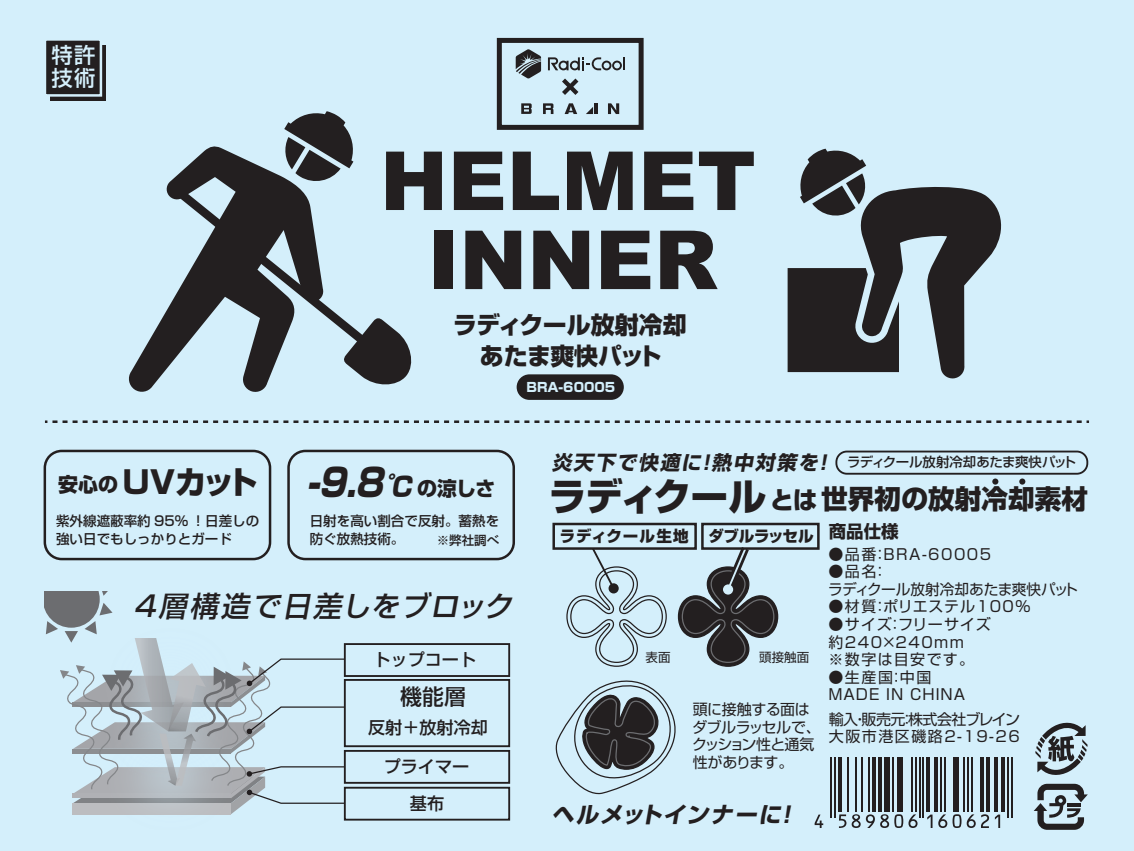
<style>
.page{position:relative;width:1134px;height:851px;background:#fff}
.page>*{position:absolute;margin:0;border:0;box-sizing:border-box;transform-origin:0 0}
.t1{font:900 81.5px/79px "Arial";color:#231f20;text-align:center}
.t2{font:italic 800 38.25px "Shin Go Pro";color:#231f20;scale:.89 1}
.t3{font:800 38px "Shin Go Pro";letter-spacing:-.03em;color:#231f20}
.t4{font:800 31.5px "Shin Go Pro";letter-spacing:-.06em;color:#231f20}
.t5{font:italic 500 28.75px "Shin Go Pro";color:#231f20}
.t6{font:800 26.75px "Shin Go Pro";color:#231f20}
.t7{font:800 24px/30.8px "Shin Go Pro";letter-spacing:-.015em;color:#231f20;text-align:center}
.t8{font:italic 700 22.25px "Shin Go Pro";color:#231f20}
.t9{font:500 22px "Shin Go Pro";color:#231f20}
.t10{font:500 21.25px/22.8px "Shin Go Pro";color:#d4effb}
.t11{font:800 20px "Shin Go Pro";color:#231f20}
.t12{font:italic 700 19.75px "Shin Go Pro";color:#231f20}
.t13{font:700 17.5px "Shin Go Pro";color:#231f20}
.t14{font:500 17.25px/36.8px "Shin Go Pro";color:#231f20;text-align:center}
.t15{font:800 15.5px "Shin Go Pro";letter-spacing:.05em;color:#231f20}
.t16{font:800 15.5px "Shin Go Pro";letter-spacing:-.02em;color:#231f20}
.t17{font:15px/17.5px "Shin Go Pro";letter-spacing:-.045em;color:#231f20}
.t18{font:15px/17.5px "Shin Go Pro";letter-spacing:.095em;color:#231f20}
.t19{font:15px/17.5px "Shin Go Pro";letter-spacing:-.04em;color:#231f20}
.t20{font:15px/17.5px "Shin Go Pro";color:#231f20}
.t21{font:15px/17.5px "Shin Go Pro";letter-spacing:.065em;color:#231f20}
.t22{font:15px "Shin Go Pro";letter-spacing:.07em;color:#231f20}
.t23{font:15px "Shin Go Pro";letter-spacing:.1em;color:#231f20}
.t24{font:500 13.5px/18px "Shin Go Pro";color:#231f20}
.t25{font:500 13.5px "Shin Go Pro";letter-spacing:-.02em;color:#231f20}
.t26{font:800 12.75px "Shin Go Pro";color:#d4effb}
.t27{font:12.5px "Shin Go Pro";color:#231f20}
.t28{font:500 12.5px "Shin Go Pro";color:#231f20}
.s1{font-size:20px}
.s2{font-size:24.25px}
</style>
<div class="page">
<div style="left:0;top:0;width:1134px;height:850px;background:#d4effb"></div>
<div style="left:517px;top:374px;width:107px;height:26px;background:#231f20;border-radius:13px"></div>
<svg style="left:128px;top:175px;width:137px;height:217px"></svg>
<svg style="left:177px;top:111px;width:235px;height:276px"></svg>
<div style="left:497px;top:38px;width:147px;height:92px;border:5px solid #231f20"></div>
<svg style="left:548px;top:57px;width:77px;height:13px"></svg>
<svg style="left:516px;top:49px;width:25px;height:30px"></svg>
<svg style="left:543px;top:103px;width:10px;height:11px"></svg>
<svg style="left:608px;top:103px;width:11px;height:11px"></svg>
<svg style="left:521px;top:103px;width:11px;height:11px"></svg>
<svg style="left:586px;top:103px;width:12px;height:11px"></svg>
<svg style="left:565px;top:103px;width:12px;height:11px"></svg>
<svg style="left:562px;top:78px;width:16px;height:17px"></svg>
<div style="left:287px;top:449px;width:228px;height:111px;border:2px solid #231f20;border-radius:17px"></div>
<div style="left:44px;top:449px;width:227px;height:111px;border:2px solid #231f20;border-radius:17px"></div>
<svg style="left:992px;top:478px;width:6px;height:6px"></svg>
<svg style="left:1019px;top:478px;width:6px;height:6px"></svg>
<div style="left:835px;top:450px;width:253px;height:24px;border:2px solid #231f20;border-radius:10px"></div>
<div style="left:344px;top:643px;width:166px;height:33px;border:2px solid #231f20"></div>
<div style="left:344px;top:749px;width:166px;height:34px;border:2px solid #231f20"></div>
<div style="left:344px;top:786px;width:166px;height:34px;border:2px solid #231f20"></div>
<div style="left:344px;top:679px;width:166px;height:68px;border:2px solid #231f20"></div>
<svg style="left:45px;top:591px;width:301px;height:223px"></svg>
<svg style="left:45px;top:420px;width:1044px;height:3px"></svg>
<div style="left:552px;top:522px;width:145px;height:27px;border:2px solid #231f20"></div>
<svg style="left:50px;top:45px;width:56px;height:56px"></svg>
<div style="left:44px;top:38px;width:58px;height:59px;background:#231f20;border:2px solid #d4effb"></div>
<svg style="left:1034px;top:722px;width:54px;height:107px"></svg>
<svg style="left:788px;top:149px;width:214px;height:230px"></svg>
<svg style="left:555px;top:538px;width:224px;height:257px"></svg>
<div style="left:723px;top:584px;width:10px;height:10px;background:#d4effb;border-radius:50%"></div>
<div style="left:701px;top:522px;width:119px;height:27px;border:2px solid #231f20"></div>
<hr style="left:830px;top:757px;width:2px;height:60px;background:#231f20">
<hr style="left:834px;top:757px;width:2px;height:60px;background:#231f20">
<svg style="left:838px;top:757px;width:3px;height:54px"></svg>
<hr style="left:847px;top:757px;width:2px;height:54px;background:#231f20">
<hr style="left:855px;top:757px;width:2px;height:54px;background:#231f20">
<hr style="left:861px;top:757px;width:2px;height:54px;background:#231f20">
<hr style="left:868px;top:757px;width:2px;height:54px;background:#231f20">
<hr style="left:872px;top:757px;width:4px;height:54px;background:#231f20">
<hr style="left:878px;top:757px;width:4px;height:54px;background:#231f20">
<div style="left:884px;top:757px;width:6px;height:54px;background:#231f20"></div>
<hr style="left:891px;top:757px;width:2px;height:54px;background:#231f20">
<div style="left:897px;top:757px;width:6px;height:54px;background:#231f20"></div>
<hr style="left:911px;top:757px;width:2px;height:54px;background:#231f20">
<hr style="left:915px;top:757px;width:2px;height:54px;background:#231f20">
<hr style="left:918px;top:757px;width:2px;height:60px;background:#231f20">
<hr style="left:922px;top:757px;width:2px;height:60px;background:#231f20">
<hr style="left:926px;top:757px;width:4px;height:54px;background:#231f20">
<hr style="left:934px;top:757px;width:4px;height:54px;background:#231f20">
<hr style="left:940px;top:757px;width:2px;height:54px;background:#231f20">
<hr style="left:944px;top:757px;width:1px;height:54px;background:#231f20">
<div style="left:953px;top:757px;width:6px;height:54px;background:#231f20"></div>
<hr style="left:963px;top:757px;width:2px;height:54px;background:#231f20">
<hr style="left:967px;top:757px;width:2px;height:54px;background:#231f20">
<hr style="left:971px;top:757px;width:1px;height:54px;background:#231f20">
<hr style="left:980px;top:757px;width:4px;height:54px;background:#231f20">
<hr style="left:986px;top:757px;width:4px;height:54px;background:#231f20">
<hr style="left:994px;top:757px;width:4px;height:54px;background:#231f20">
<hr style="left:1001px;top:757px;width:4px;height:54px;background:#231f20">
<hr style="left:1007px;top:757px;width:2px;height:60px;background:#231f20">
<hr style="left:1011px;top:757px;width:2px;height:60px;background:#231f20">
<svg style="left:815px;top:814px;width:8px;height:13px"></svg>
<svg style="left:839px;top:814px;width:7px;height:13px"></svg>
<svg style="left:852px;top:814px;width:65px;height:13px"></svg>
<svg style="left:927px;top:814px;width:5px;height:13px"></svg>
<svg style="left:938px;top:814px;width:23px;height:13px"></svg>
<svg style="left:967px;top:814px;width:22px;height:13px"></svg>
<svg style="left:995px;top:814px;width:5px;height:13px"></svg>
<h3 class="t10" style="left:51px;top:41px;width:46px">特許技術</h3>
<h1 class="t1" style="left:380px;top:139px;width:377px">HELMET<br>INNER</h1>
<h3 class="t7" style="left:453px;top:307px;width:235px">ラディクール放射冷却あたま爽快パット</h3>
<p class="t26" style="left:527px;top:377px;width:90px">BRA-60005</p>
<h2 class="t2" style="left:306px;top:451px;width:98px">-9.8</h2>
<h3 class="t4" style="left:58px;top:457px;width:201px"><span class="s1">安心の</span> UVカット</h3>
<h3 class="t11" style="left:417px;top:472px;width:80px">の涼しさ</h3>
<p class="t24" style="left:56px;top:510px;width:205px">紫外線遮蔽率約 95% ！日差しの強い日でもしっかりとガード</p>
<p class="t24" style="left:310px;top:510px;width:191px">日射を高い割合で反射。蓄熱を防ぐ放熱技術。</p>
<p class="t28" style="left:437px;top:529px;width:64px">※弊社調べ</p>
<h3 class="t5" style="left:134px;top:582px;width:387px">4層構造で日差しをブロック</h3>
<p class="t14" style="left:373px;top:639px;width:104px">トップコート</p>
<h3 class="t9" style="left:400px;top:678px;width:67px">機能層</h3>
<p class="t14" style="left:368px;top:707px;width:121px">反射＋放射冷却</p>
<p class="t14" style="left:384px;top:745px;width:87px">プライマー基布</p>
<h3 class="t12" style="left:552px;top:446px;width:288px">炎天下で快適に！熱中対策を！</h3>
<p class="t25" style="left:847px;top:451px;width:231px">ラディクール放射冷却あたま爽快パット</p>
<h3 class="t3" style="left:549px;top:466px;width:219px">ラディクール</h3>
<h3 class="t6" style="left:770px;top:477px;width:320px"><span class="s2">とは</span>世界初の放射冷却素材</h3>
<p class="t15" style="left:560px;top:524px;width:130px">ラディクール生地</p>
<p class="t16" style="left:708px;top:524px;width:107px">ダブルラッセル</p>
<p class="t27" style="left:645px;top:647px;width:26px">表面</p>
<p class="t27" style="left:759px;top:647px;width:51px">頭接触面</p>
<p class="t17" style="left:692px;top:699px;width:130px">頭に接触する面はダブルラッセルで、クッション性と通気性があります。</p>
<h3 class="t8" style="left:552px;top:796px;width:253px">ヘルメットインナーに！</h3>
<p class="t13" style="left:829px;top:517px;width:71px">商品仕様</p>
<p class="t23" style="left:828px;top:542px;width:164px">●品番：BRA-60005</p>
<p class="t20" style="left:828px;top:561px;width:252px">●品名：<br>ラディクール放射冷却あたま爽快パット</p>
<p class="t22" style="left:828px;top:594px;width:203px">●材質：ポリエステル100%</p>
<p class="t18" style="left:828px;top:613px;width:164px">●サイズ：フリーサイズ約240×240mm<br>※数字は目安です。</p>
<p class="t21" style="left:828px;top:666px;width:138px">●生産国：中国<br>MADE IN CHINA</p>
<p class="t19" style="left:829px;top:708px;width:193px">輸入・販売元：株式会社ブレイン大阪市港区磯路2-19-26</p>
</div>
